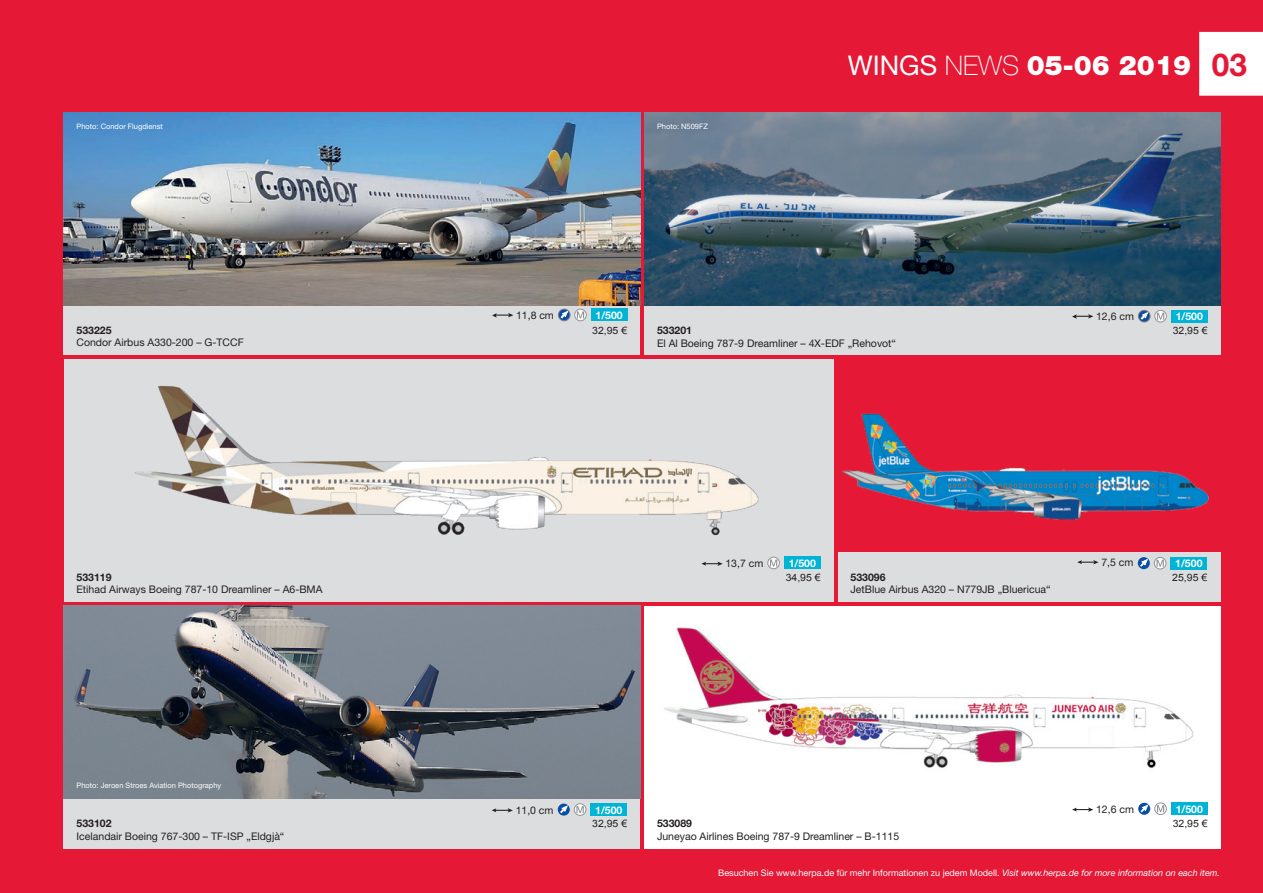
<style>
.page{position:relative;width:1263px;height:893px;background:#e51836}
.page>*{position:absolute;margin:0;border:0;box-sizing:border-box;transform-origin:0 0}
.t1{font:900 27px "Helvetica Neue";color:#fff}
.t2{font:10.5px "Helvetica Neue";color:#231f20}
.t3{font:700 10.5px "Helvetica Neue";color:#231f20}
.t4{font:700 10.5px "Helvetica Neue";color:#fff}
.t5{font:10.05px "Arial";color:#231f20;scale:1.04 1}
.t6{font:9px "Helvetica Neue";color:#fff}
.t7{font:7.5px "Helvetica Neue";color:#fff}
.s1{font-weight:400}
.s2{font-weight:100}
.s3{font-weight:700;font-size:31.5px;color:#e51836}
.s4{font-style:italic}
</style>
<div class="page">
<div style="left:64px;top:359px;width:769px;height:243px;background:#dcdddf"></div>
<div style="left:1199px;top:32px;width:64px;height:64px;background:#fff"></div>
<img style="left:134px;top:385px;width:625px;height:151px">
<div style="left:64px;top:113px;width:576px;height:242px;background:#dcdddf"></div>
<div style="left:644px;top:113px;width:576px;height:242px;background:#dcdddf"></div>
<div style="left:64px;top:606px;width:576px;height:242px;background:#dcdddf"></div>
<div style="left:644px;top:606px;width:576px;height:242px;background:#fff"></div>
<img style="left:64px;top:113px;width:576px;height:192px">
<img style="left:644px;top:113px;width:576px;height:192px">
<img style="left:64px;top:606px;width:576px;height:192px">
<img style="left:664px;top:627px;width:530px;height:141px">
<div style="left:1138px;top:310px;width:12px;height:12px;border:1px solid #808285;border-radius:50%"></div>
<svg style="left:1138px;top:312px;width:10px;height:10px"></svg>
<div style="left:558px;top:309px;width:12px;height:12px;border:1px solid #808285;border-radius:50%"></div>
<svg style="left:558px;top:311px;width:10px;height:10px"></svg>
<div style="left:838px;top:359px;width:382px;height:243px;background:#dcdddf"></div>
<div style="left:838px;top:359px;width:382px;height:193px;background:#e51836"></div>
<img style="left:841px;top:413px;width:368px;height:107px">
<svg style="left:1077px;top:560px;width:21px;height:4px"></svg>
<div style="left:1170px;top:557px;width:37px;height:12px;background:#00b4d6"></div>
<svg style="left:1138px;top:557px;width:12px;height:12px"></svg>
<svg style="left:1138px;top:559px;width:10px;height:10px"></svg>
<svg style="left:492px;top:808px;width:21px;height:5px"></svg>
<svg style="left:1072px;top:807px;width:21px;height:5px"></svg>
<div style="left:590px;top:803px;width:37px;height:13px;background:#00b4d6"></div>
<div style="left:1171px;top:803px;width:37px;height:12px;background:#00b4d6"></div>
<svg style="left:558px;top:803px;width:12px;height:13px"></svg>
<svg style="left:558px;top:806px;width:10px;height:9px"></svg>
<svg style="left:1138px;top:803px;width:12px;height:12px"></svg>
<svg style="left:1138px;top:805px;width:10px;height:9px"></svg>
<div style="left:574px;top:309px;width:12px;height:12px;border:1px solid #939598;border-radius:50%"></div>
<svg style="left:577px;top:311px;width:7px;height:8px"></svg>
<svg style="left:1155px;top:310px;width:11px;height:12px"></svg>
<div style="left:1154px;top:310px;width:13px;height:12px;border:1px solid #939598;border-radius:50%"></div>
<svg style="left:1157px;top:313px;width:7px;height:7px"></svg>
<svg style="left:574px;top:804px;width:12px;height:11px"></svg>
<div style="left:574px;top:803px;width:12px;height:13px;border:1px solid #939598;border-radius:50%"></div>
<svg style="left:576px;top:806px;width:8px;height:7px"></svg>
<svg style="left:1155px;top:803px;width:11px;height:11px"></svg>
<div style="left:1154px;top:803px;width:13px;height:12px;border:1px solid #939598;border-radius:50%"></div>
<svg style="left:1157px;top:805px;width:7px;height:7px"></svg>
<svg style="left:492px;top:313px;width:21px;height:5px"></svg>
<svg style="left:1072px;top:314px;width:21px;height:5px"></svg>
<svg style="left:701px;top:561px;width:22px;height:5px"></svg>
<div style="left:591px;top:309px;width:36px;height:12px;background:#00b4d6"></div>
<div style="left:1171px;top:310px;width:37px;height:12px;background:#00b4d6"></div>
<div style="left:784px;top:557px;width:37px;height:12px;background:#00b4d6"></div>
<svg style="left:768px;top:557px;width:11px;height:12px"></svg>
<div style="left:767px;top:557px;width:13px;height:12px;border:1px solid #939598;border-radius:50%"></div>
<svg style="left:770px;top:559px;width:7px;height:7px"></svg>
<div style="left:1154px;top:557px;width:12px;height:12px;border:1px solid #939598;border-radius:50%"></div>
<svg style="left:1156px;top:560px;width:8px;height:7px"></svg>
<p class="t7" style="left:77px;top:122px;width:88px">Photo: Condor Flugdienst</p>
<p class="t7" style="left:657px;top:122px;width:52px">Photo: N509FZ</p>
<h1 class="t1" style="left:848px;top:49px;width:401px"><span class="s1">WINGS</span> <span class="s2">NEWS</span> 05-06 2019 <span class="s3">03</span></h1>
<p class="t4" style="left:595px;top:309px;width:29px">1/500</p>
<p class="t4" style="left:1176px;top:310px;width:29px">1/500</p>
<p class="t2" style="left:516px;top:309px;width:39px">11,8 cm</p>
<p class="t2" style="left:1096px;top:310px;width:39px">12,6 cm</p>
<p class="t3" style="left:77px;top:323px;width:37px">533225</p>
<p class="t5" style="left:592px;top:323px;width:35px">32,95 €</p>
<p class="t2" style="left:77px;top:336px;width:169px">Condor Airbus A330-200 – G-TCCF</p>
<p class="t3" style="left:657px;top:324px;width:37px">533201</p>
<p class="t5" style="left:1173px;top:324px;width:35px">32,95 €</p>
<p class="t2" style="left:657px;top:337px;width:241px">El Al Boeing 787-9 Dreamliner – 4X-EDF „Rehovot“</p>
<p class="t2" style="left:725px;top:557px;width:39px">13,7 cm</p>
<p class="t4" style="left:789px;top:557px;width:29px">1/500</p>
<p class="t2" style="left:1101px;top:556px;width:34px">7,5 cm</p>
<p class="t4" style="left:1175px;top:557px;width:29px">1/500</p>
<p class="t3" style="left:77px;top:570px;width:37px">533119</p>
<p class="t5" style="left:786px;top:570px;width:35px">34,95 €</p>
<p class="t2" style="left:77px;top:583px;width:248px">Etihad Airways Boeing 787-10 Dreamliner – A6-BMA</p>
<p class="t3" style="left:850px;top:570px;width:37px">533096</p>
<p class="t5" style="left:1172px;top:570px;width:35px">25,95 €</p>
<p class="t2" style="left:850px;top:583px;width:202px">JetBlue Airbus A320 – N779JB „Bluericua“</p>
<p class="t7" style="left:77px;top:781px;width:146px">Photo: Jeroen Stroes Aviation Photography</p>
<p class="t2" style="left:516px;top:804px;width:39px">11,0 cm</p>
<p class="t4" style="left:595px;top:803px;width:29px">1/500</p>
<p class="t2" style="left:1096px;top:803px;width:39px">12,6 cm</p>
<p class="t4" style="left:1176px;top:803px;width:29px">1/500</p>
<p class="t3" style="left:77px;top:817px;width:37px">533102</p>
<p class="t5" style="left:592px;top:817px;width:35px">32,95 €</p>
<p class="t2" style="left:77px;top:830px;width:209px">Icelandair Boeing 767-300 – TF-ISP „Eldgjà“</p>
<p class="t3" style="left:657px;top:817px;width:37px">533089</p>
<p class="t5" style="left:1173px;top:817px;width:35px">32,95 €</p>
<p class="t2" style="left:657px;top:830px;width:244px">Juneyao Airlines Boeing 787-9 Dreamliner – B-1115</p>
<p class="t6" style="left:718px;top:867px;width:503px">Besuchen Sie www.herpa.de für mehr Informationen zu jedem Modell. <span class="s4">Visit www.herpa.de for more information on each item.</span></p>
</div>
